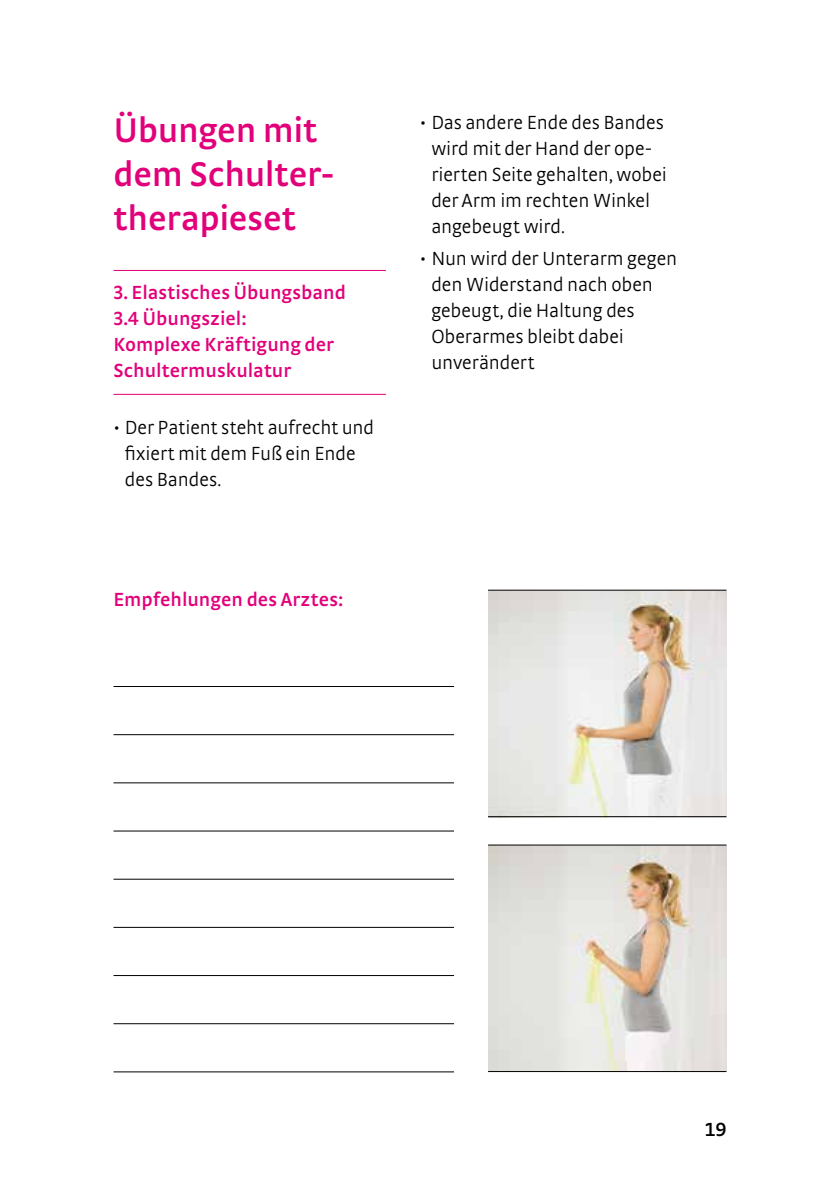
<style>
.page{position:relative;width:840px;height:1191px;background:#fff}
.page>*{position:absolute;margin:0;border:0;box-sizing:border-box;transform-origin:0 0}
.t1{font:600 36px/44px "medi Strada Pro";letter-spacing:-.01em;color:#e2007a}
.t2{font:300 20px/26px "medi Strada Pro";letter-spacing:-.005em;color:#000}
.t3{font:600 20px/26px "medi Strada Pro";color:#e2007a}
.t4{font:600 20px "medi Strada Pro";color:#000}
</style>
<div class="page">
<hr style="left:113px;top:270px;width:273px;height:1px;background:#e2007a">
<hr style="left:113px;top:394px;width:273px;height:1px;background:#e2007a">
<img style="left:488px;top:845px;width:238px;height:226px">
<hr style="left:488px;top:1071px;width:238px;height:1px;background:#000">
<hr style="left:488px;top:844px;width:238px;height:1px;background:#000">
<img style="left:488px;top:591px;width:238px;height:225px">
<hr style="left:488px;top:816px;width:238px;height:1px;background:#000">
<hr style="left:488px;top:590px;width:238px;height:1px;background:#000">
<hr style="left:113px;top:686px;width:341px;height:1px;background:#000">
<hr style="left:113px;top:734px;width:341px;height:1px;background:#000">
<hr style="left:113px;top:782px;width:341px;height:1px;background:#000">
<hr style="left:113px;top:830px;width:341px;height:1px;background:#000">
<hr style="left:113px;top:879px;width:341px;height:1px;background:#000">
<hr style="left:113px;top:927px;width:341px;height:1px;background:#000">
<hr style="left:113px;top:975px;width:341px;height:1px;background:#000">
<hr style="left:113px;top:1023px;width:341px;height:1px;background:#000">
<hr style="left:113px;top:1071px;width:341px;height:1px;background:#000">
<h1 class="t1" style="left:113px;top:107px;width:222px">Übungen mit dem Schulter&shy;therapieset</h1>
<p class="t3" style="left:113px;top:279px;width:234px">3. Elastisches Übungsband<br>3.4 Übungsziel:<br>Komplexe Kräftigung der<br>Schultermuskulatur</p>
<p class="t2" style="left:125px;top:414px;width:251px;text-indent:-11px">• Der Patient steht aufrecht und fixiert mit dem Fuß ein Ende des Bandes.</p>
<p class="t3" style="left:113px;top:585px;width:231px">Empfehlungen des Arztes:</p>
<p class="t2" style="left:431px;top:109px;width:237px;text-indent:-11px">• Das andere Ende des Bandes wird mit der Hand der ope&shy;rierten Seite gehalten, wobei der Arm im rechten Winkel angebeugt wird.</p>
<p class="t2" style="left:431px;top:245px;width:247px;text-indent:-11px">• Nun wird der Unterarm gegen den Widerstand nach oben gebeugt, die Haltung des<br>Oberarmes bleibt dabei unverändert</p>
<p class="t4" style="left:704px;top:1116px;width:23px">19</p>
</div>
